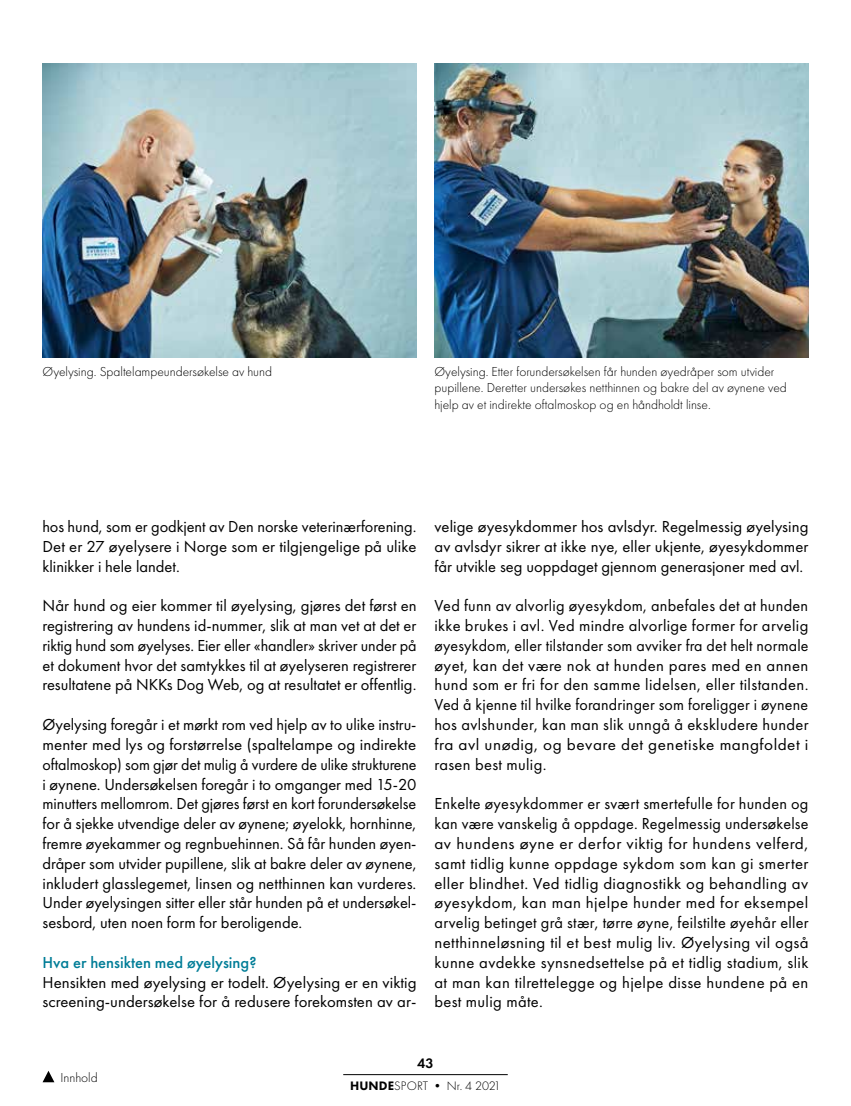
<style>
.page{position:relative;width:851px;height:1106px;background:#fff}
.page>*{position:absolute;margin:0;border:0;box-sizing:border-box;transform-origin:0 0}
.t1{font:16.5px/19.8px "Futura PT";letter-spacing:.005em;color:#000;text-align:justify}
.t2{font:500 16.5px "Futura PT";color:#007d97}
.t3{font:600 14.25px "Futura PT";color:#000}
.t4{font:300 13.5px/16.2px "Futura PT";color:#000}
.t5{font:300 12.75px "Futura PT";color:#000}
.s1{font-weight:800}
</style>
<div class="page">
<img style="left:43px;top:64px;width:373px;height:293px">
<img style="left:434px;top:64px;width:374px;height:293px">
<hr style="left:343px;top:1074px;width:164px;height:1px;background:#000">
<svg style="left:43px;top:1071px;width:11px;height:11px"></svg>
<p class="t4" style="left:43px;top:363px;width:231px">Øyelysing. Spaltelampeundersøkelse av hund</p>
<p class="t4" style="left:434px;top:363px;width:354px">Øyelysing. Etter forundersøkelsen får hunden øyedråper som utvider pupillene. Deretter undersøkes netthinnen og bakre del av øynene ved hjelp av et indirekte oftalmoskop og en håndholdt linse.</p>
<p class="t1" style="left:43px;top:516px;width:375px">hos hund, som er godkjent av Den norske veterinærforening.<br>Det er 27 øyelysere i Norge som er tilgjengelige på ulike klinikker i hele landet.</p>
<p class="t1" style="left:43px;top:596px;width:375px">Når hund og eier kommer til øyelysing, gjøres det først en registrering av hundens id-nummer, slik at man vet at det er riktig hund som øyelyses. Eier eller «handler» skriver under på et dokument hvor det samtykkes til at øyelyseren registrerer resultatene på NKKs Dog Web, og at resultatet er offentlig.</p>
<p class="t1" style="left:43px;top:714px;width:375px">Øyelysing foregår i et mørkt rom ved hjelp av to ulike instru&shy;menter med lys og forstørrelse (spaltelampe og indirekte oftalmoskop) som gjør det mulig å vurdere de ulike strukturene i øynene. Undersøkelsen foregår i to omganger med 15-20 minutters mellomrom. Det gjøres først en kort forundersøkelse for å sjekke utvendige deler av øynene; øyelokk, hornhinne, fremre øyekammer og regnbuehinnen. Så får hunden øyen&shy;dråper som utvider pupillene, slik at bakre deler av øynene, inkludert glasslegemet, linsen og netthinnen kan vurderes.<br>Under øyelysingen sitter eller står hunden på et undersøkel&shy;sesbord, uten noen form for beroligende.</p>
<p class="t2" style="left:43px;top:952px;width:215px">Hva er hensikten med øyelysing?</p>
<p class="t1" style="left:43px;top:972px;width:375px">Hensikten med øyelysing er todelt. Øyelysing er en viktig screening-undersøkelse for å redusere forekomsten av ar-</p>
<p class="t1" style="left:434px;top:516px;width:375px">velige øyesykdommer hos avlsdyr. Regelmessig øyelysing av avlsdyr sikrer at ikke nye, eller ukjente, øyesykdommer får utvikle seg uoppdaget gjennom generasjoner med avl.</p>
<p class="t1" style="left:434px;top:596px;width:375px">Ved funn av alvorlig øyesykdom, anbefales det at hunden ikke brukes i avl. Ved mindre alvorlige former for arvelig øyesykdom, eller tilstander som avviker fra det helt normale øyet, kan det være nok at hunden pares med en annen hund som er fri for den samme lidelsen, eller tilstanden.<br>Ved å kjenne til hvilke forandringer som foreligger i øynene hos avlshunder, kan man slik unngå å ekskludere hunder fra avl unødig, og bevare det genetiske mangfoldet i rasen best mulig.</p>
<p class="t1" style="left:434px;top:794px;width:375px">Enkelte øyesykdommer er svært smertefulle for hunden og kan være vanskelig å oppdage. Regelmessig undersøkelse av hundens øyne er derfor viktig for hundens velferd, samt tidlig kunne oppdage sykdom som kan gi smerter eller blindhet. Ved tidlig diagnostikk og behandling av øyesykdom, kan man hjelpe hunder med for eksempel arvelig betinget grå stær, tørre øyne, feilstilte øyehår eller netthinneløsning til et best mulig liv. Øyelysing vil også kunne avdekke synsnedsettelse på et tidlig stadium, slik at man kan tilrettelegge og hjelpe disse hundene på en best mulig måte.</p>
<p class="t4" style="left:61px;top:1069px;width:39px">Innhold</p>
<p class="t3" style="left:417px;top:1054px;width:18px">43</p>
<p class="t5" style="left:350px;top:1078px;width:152px"><span class="s1">HUNDE</span>SPORT • Nr. 4 2021</p>
</div>
